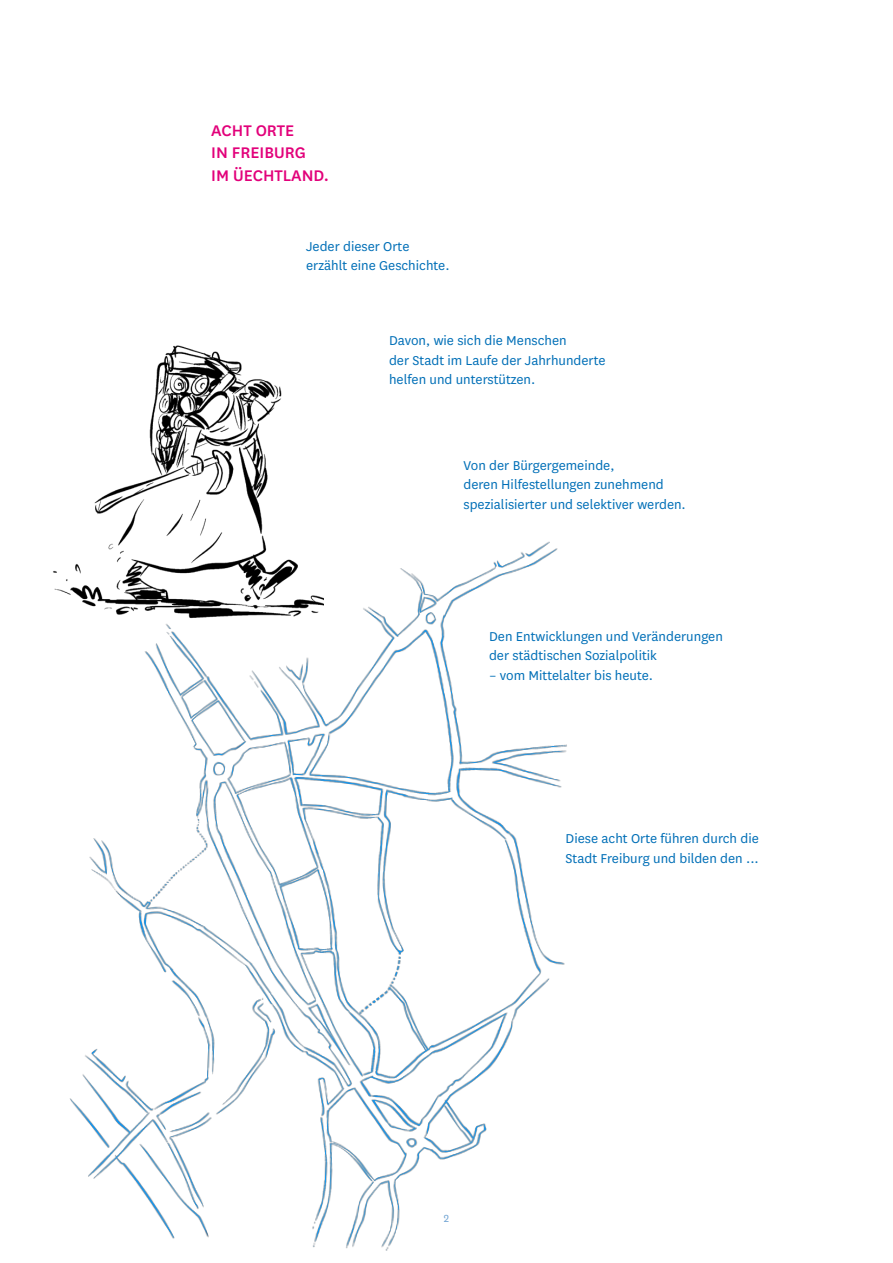
<style>
.page{position:relative;width:893px;height:1263px;background:#fff}
.page>*{position:absolute;margin:0;border:0;box-sizing:border-box;transform-origin:0 0}
.t1{font:500 18px/22.5px "National Uni Fr";color:#e2007a}
.t2{font:15px/19.5px "National Uni Fr";color:#006fb7}
.t3{font:12px "National Uni Fr";color:#6ea2d2}
</style>
<div class="page">
<img style="left:149px;top:345px;width:133px;height:116px">
<img style="left:53px;top:461px;width:514px;height:790px">
<p class="t1" style="left:211px;top:118px;width:119px">ACHT ORTE<br>IN FREIBURG<br>IM ÜECHTLAND.</p>
<p class="t2" style="left:306px;top:236px;width:145px">Jeder dieser Orte erzählt eine Geschichte.</p>
<p class="t2" style="left:389px;top:330px;width:218px">Davon, wie sich die Menschen<br>der Stadt im Laufe der Jahrhunderte helfen und unterstützen.</p>
<p class="t2" style="left:463px;top:455px;width:224px">Von der Bürgergemeinde,<br>deren Hilfestellungen zunehmend spezialisierter und selektiver werden.</p>
<p class="t2" style="left:489px;top:626px;width:235px">Den Entwicklungen und Veränderungen der städtischen Sozialpolitik</p>
<p class="t2" style="left:489px;top:665px;width:166px">– vom Mittelalter bis heute.</p>
<p class="t2" style="left:566px;top:828px;width:195px">Diese acht Orte führen durch die<br>Stadt Freiburg und bilden den ...</p>
<p class="t3" style="left:444px;top:1210px;width:7px">2</p>
</div>
